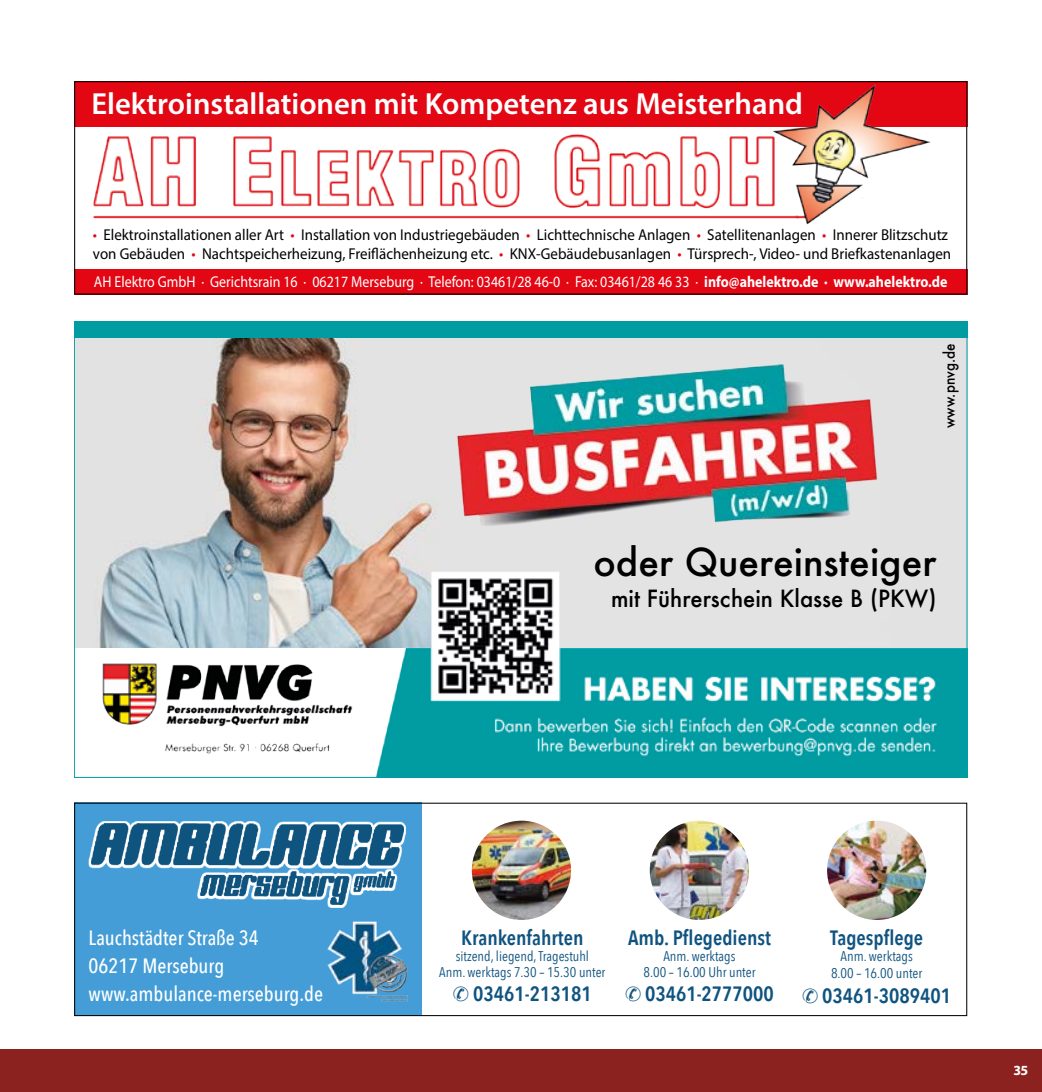
<style>
.page{position:relative;width:1042px;height:1092px;background:#fff}
.page>*{position:absolute;margin:0;border:0;box-sizing:border-box;transform-origin:0 0}
.t1{font:500 37.45px "Futura";color:#000}
.t2{font:600 30.62px "Myriad Pro";color:#fff}
.t3{font:500 23.1px "Futura";color:#000;scale:.96 1}
.t4{font:600 20.65px "Avenir Next Condensed";color:#0f5380}
.t5{font:500 20.65px/27.5px "Avenir Next Condensed";color:#fff}
.t6{font:15.75px/19.2px "Myriad Pro";color:#000;scale:.95 1}
.t7{font:15.75px "Myriad Pro";color:#fff;scale:.89 1}
.t8{font:500 14.88px "Futura";color:#000;scale:.9 1}
.t9{font:14px/15.8px "Avenir Next Condensed";color:#0f5380;text-align:center}
.t10{font:700 14px "Myriad Pro";color:#fff}
.s1{color:#e30613}
.s2{font-weight:700}
</style>
<div class="page">
<div style="left:0;top:1049px;width:1042px;height:42px;background:#8b221f"></div>
<div style="left:74px;top:269px;width:893px;height:25px;background:#e30613"></div>
<img style="left:87px;top:83px;width:878px;height:142px">
<div style="left:74px;top:81px;width:893px;height:213px;border:1px solid #000"></div>
<div style="left:74px;top:802px;width:347px;height:214px;background:#449dd7"></div>
<img style="left:472px;top:820px;width:99px;height:99px;border-radius:50px">
<img style="left:650px;top:820px;width:99px;height:99px;border-radius:50px">
<img style="left:827px;top:820px;width:99px;height:99px;border-radius:50px">
<svg style="left:88px;top:821px;width:318px;height:86px"></svg>
<img style="left:91px;top:823px;width:312px;height:81px">
<img style="left:327px;top:921px;width:81px;height:80px">
<div style="left:74px;top:802px;width:893px;height:214px;border:1px solid #000"></div>
<img style="left:76px;top:338px;width:889px;height:226px">
<img style="left:76px;top:564px;width:889px;height:211px">
<div style="left:74px;top:321px;width:893px;height:17px;background:#009ca2"></div>
<img style="left:193px;top:340px;width:698px;height:195px">
<h2 class="t2" style="left:91px;top:84px;width:713px">Elektroinstallationen mit Kompetenz aus Meisterhand</h2>
<p class="t6" style="left:93px;top:225px;width:905px"><span class="s1">•</span> Elektroinstallationen aller Art <span class="s1">•</span> Installation von Industriegebäuden <span class="s1">•</span> Lichttechnische Anlagen <span class="s1">•</span> Satellitenanlagen <span class="s1">•</span> Innerer Blitzschutz von Gebäuden <span class="s1">•</span> Nachtspeicherheizung, Freiflächenheizung etc. <span class="s1">•</span> KNX-Gebäudebusanlagen <span class="s1">•</span> Türsprech-, Video- und Briefkastenanlagen</p>
<p class="t7" style="left:94px;top:271px;width:960px">AH Elektro GmbH · Gerichtsrain 16 · 06217 Merseburg · Telefon: 03461/28 46-0 · Fax: 03461/28 46 33 · <span class="s2">info@ahelektro.de · www.ahelektro.de</span></p>
<p class="t8" style="left:939px;top:428px;width:95px;rotate:-90deg">www.pnvg.de</p>
<h1 class="t1" style="left:593px;top:536px;width:344px">oder Quereinsteiger</h1>
<h3 class="t3" style="left:611px;top:582px;width:340px">mit Führerschein Klasse B (PKW)</h3>
<h3 class="t5" style="left:89px;top:924px;width:236px">Lauchstädter Straße 34<br>06217 Merseburg www.ambulance-merseburg.de</h3>
<h3 class="t4" style="left:461px;top:920px;width:124px">Krankenfahrten</h3>
<p class="t9" style="left:439px;top:947px;width:168px">sitzend, liegend, Tragestuhl<br>Anm. werktags 7.30 – 15.30 unter</p>
<h3 class="t4" style="left:473px;top:976px;width:120px">03461-213181</h3>
<h3 class="t4" style="left:628px;top:920px;width:144px">Amb. Pflegedienst</h3>
<p class="t9" style="left:643px;top:947px;width:114px">Anm. werktags<br>8.00 – 16.00 Uhr unter</p>
<h3 class="t4" style="left:645px;top:976px;width:130px">03461-2777000</h3>
<h3 class="t4" style="left:830px;top:920px;width:94px">Tagespflege</h3>
<p class="t9" style="left:831px;top:946px;width:93px;line-height:17.5px">Anm. werktags<br>8.00 – 16.00 unter</p>
<h3 class="t4" style="left:822px;top:977px;width:130px">03461-3089401</h3>
<p class="t10" style="left:1013px;top:1061px;width:16px">35</p>
</div>
